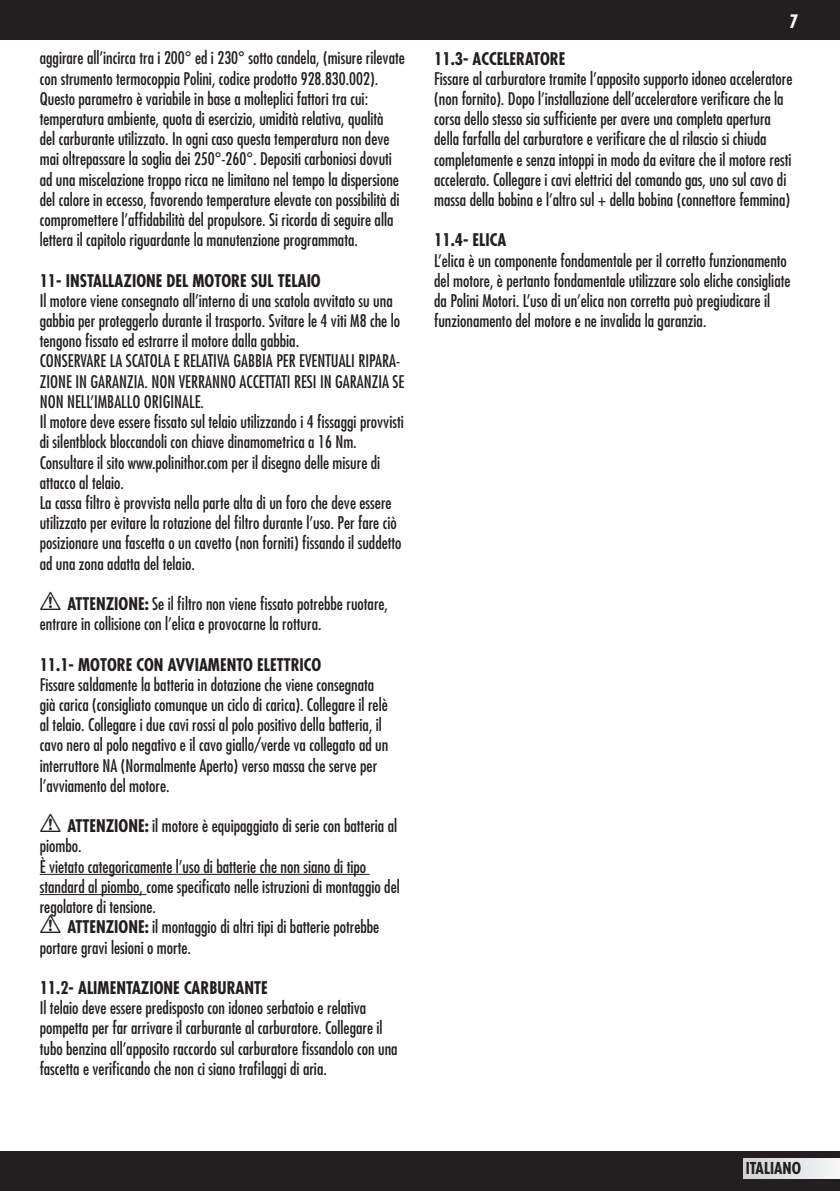
<style>
.page{position:relative;width:840px;height:1191px;background:#fff}
.page>*{position:absolute;margin:0;border:0;box-sizing:border-box;transform-origin:0 0}
.t1{font:700 condensed 18px "Futura LT";color:#fff}
.t2{font:condensed 17px/20.2px "Futura LT";color:#231f20}
.t3{font:700 condensed 17px "Futura LT";color:#231f20}
.t4{font:700 condensed 16px "Futura LT";color:#231f20}
.s1{font-family:"Hazard";font-stretch:normal;font-size:26px}
.s2{font-weight:700}
</style>
<div class="page">
<div style="left:0;top:0;width:839px;height:40px;background:#231f20"></div>
<div style="left:0;top:1151px;width:839px;height:40px;background:#231f20"></div>
<div style="left:743px;top:1158px;width:96px;height:20px;background:linear-gradient(to right,#d0d2d4,#f5f5f6)"></div>
<hr style="left:40px;top:874px;width:329px;height:1px;background:#231f20">
<hr style="left:40px;top:894px;width:106px;height:1px;background:#231f20">
<p class="t2" style="left:40px;top:48px;width:366px">aggirare all’incirca tra i 200° ed i 230° sotto candela, (misure rilevate con strumento termocoppia Polini, codice prodotto 928.830.002).<br>Questo parametro è variabile in base a molteplici fattori tra cui: temperatura ambiente, quota di esercizio, umidità relativa, qualità<br>del carburante utilizzato. In ogni caso questa temperatura non deve mai oltrepassare la soglia dei 250°-260°. Depositi carboniosi dovuti ad una miscelazione troppo ricca ne limitano nel tempo la dispersione del calore in eccesso, favorendo temperature elevate con possibilità di compromettere l’affidabilità del propulsore. Si ricorda di seguire alla lettera il capitolo riguardante la manutenzione programmata.</p>
<p class="t3" style="left:40px;top:270px;width:282px">11- INSTALLAZIONE DEL MOTORE SUL TELAIO</p>
<p class="t2" style="left:40px;top:290px;width:362px">Il motore viene consegnato all’interno di una scatola avvitato su una gabbia per proteggerlo durante il trasporto. Svitare le 4 viti M8 che lo tengono fissato ed estrarre il motore dalla gabbia.</p>
<p class="t2" style="left:40px;top:351px;width:366px">CONSERVARE LA SCATOLA E RELATIVA GABBIA PER EVENTUALI RIPARA-<br>ZIONE IN GARANZIA. NON VERRANNO ACCETTATI RESI IN GARANZIA SE<br>NON NELL’IMBALLO ORIGINALE.</p>
<p class="t2" style="left:40px;top:411px;width:365px">Il motore deve essere fissato sul telaio utilizzando i 4 fissaggi provvisti di silentblock bloccandoli con chiave dinamometrica a 16 Nm.</p>
<p class="t2" style="left:40px;top:452px;width:342px">Consultare il sito www.polinithor.com per il disegno delle misure di attacco al telaio.</p>
<p class="t2" style="left:40px;top:492px;width:363px">La cassa filtro è provvista nella parte alta di un foro che deve essere utilizzato per evitare la rotazione del filtro durante l’uso. Per fare ciò posizionare una fascetta o un cavetto (non forniti) fissando il suddetto ad una zona adatta del telaio.</p>
<p class="t2" style="left:40px;top:593px;width:349px"><span class="s1">!</span> <span class="s2">ATTENZIONE:</span> Se il filtro non viene fissato potrebbe ruotare, entrare in collisione con l’elica e provocarne la rottura.</p>
<p class="t3" style="left:40px;top:654px;width:283px">11.1- MOTORE CON AVVIAMENTO ELETTRICO</p>
<p class="t2" style="left:40px;top:674px;width:350px">Fissare saldamente la batteria in dotazione che viene consegnata già carica (consigliato comunque un ciclo di carica). Collegare il relè al telaio. Collegare i due cavi rossi al polo positivo della batteria, il cavo nero al polo negativo e il cavo giallo/verde va collegato ad un interruttore NA (Normalmente Aperto) verso massa che serve per l’avviamento del motore.</p>
<p class="t2" style="left:40px;top:815px;width:359px"><span class="s1">!</span> <span class="s2">ATTENZIONE:</span> il motore è equipaggiato di serie con batteria al piombo.</p>
<p class="t2" style="left:40px;top:856px;width:361px">È vietato categoricamente l’uso di batterie che non siano di tipo standard al piombo, come specificato nelle istruzioni di montaggio del regolatore di tensione.</p>
<p class="t2" style="left:40px;top:916px;width:341px"><span class="s1">!</span> <span class="s2">ATTENZIONE:</span> il montaggio di altri tipi di batterie potrebbe portare gravi lesioni o morte.</p>
<p class="t3" style="left:40px;top:977px;width:229px">11.2- ALIMENTAZIONE CARBURANTE</p>
<p class="t2" style="left:40px;top:997px;width:359px">Il telaio deve essere predisposto con idoneo serbatoio e relativa pompetta per far arrivare il carburante al carburatore. Collegare il tubo benzina all’apposito raccordo sul carburatore fissandolo con una fascetta e verificando che non ci siano trafilaggi di aria.</p>
<p class="t1" style="left:789px;top:10px;width:10px">7</p>
<p class="t3" style="left:434px;top:48px;width:133px">11.3- ACCELERATORE</p>
<p class="t2" style="left:434px;top:68px;width:359px">Fissare al carburatore tramite l’apposito supporto idoneo acceleratore (non fornito). Dopo l’installazione dell’acceleratore verificare che la corsa dello stesso sia sufficiente per avere una completa apertura della farfalla del carburatore e verificare che al rilascio si chiuda completamente e senza intoppi in modo da evitare che il motore resti accelerato. Collegare i cavi elettrici del comando gas, uno sul cavo di massa della bobina e l’altro sul + della bobina (connettore femmina)</p>
<p class="t3" style="left:434px;top:229px;width:73px">11.4- ELICA</p>
<p class="t2" style="left:434px;top:250px;width:357px">L’elica è un componente fondamentale per il corretto funzionamento del motore, è pertanto fondamentale utilizzare solo eliche consigliate da Polini Motori. L’uso di un’elica non corretta può pregiudicare il funzionamento del motore e ne invalida la garanzia.</p>
<p class="t4" style="left:745px;top:1158px;width:57px">ITALIANO</p>
</div>
